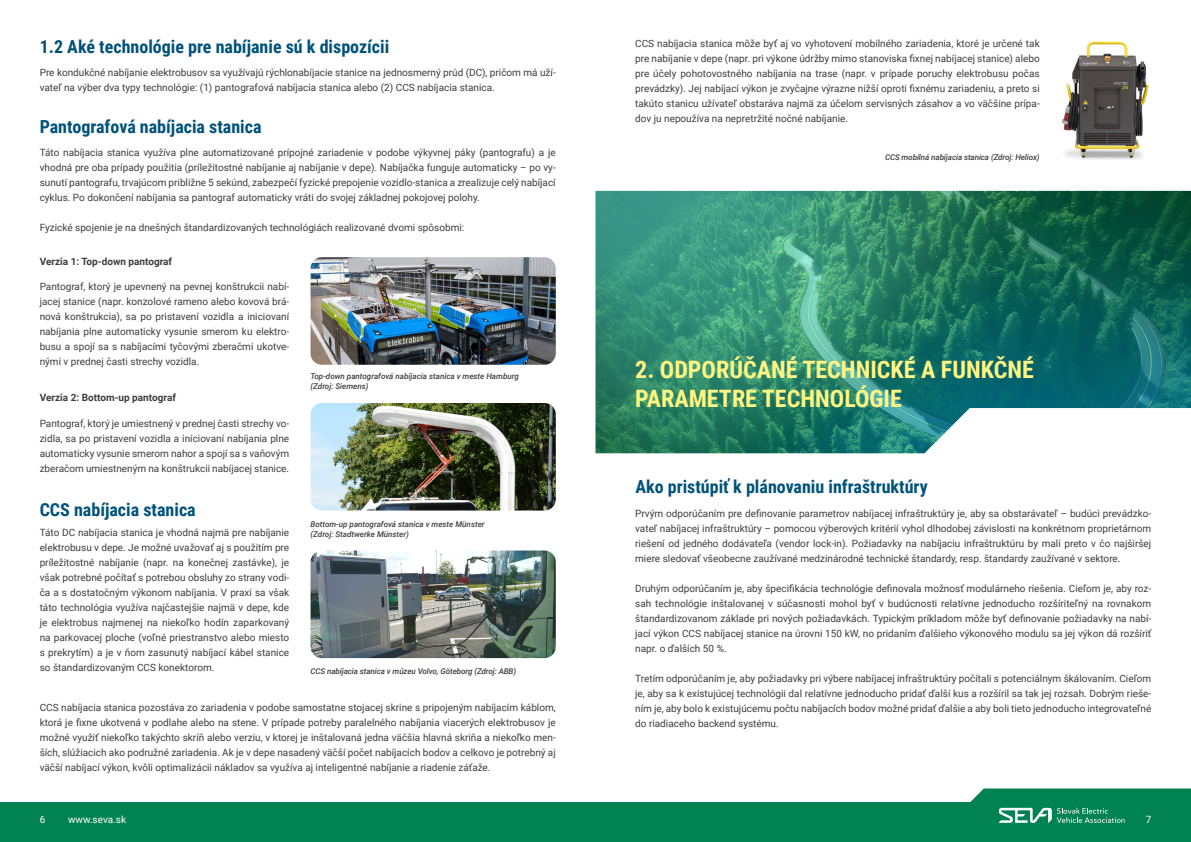
<style>
.page{position:relative;width:1191px;height:842px;background:#fff}
.page>*{position:absolute;margin:0;border:0;box-sizing:border-box;transform-origin:0 0}
.t1{font:700 24px/28.8px "Roboto Condensed";color:#fff582}
.t2{font:700 18px "Roboto Condensed";color:#00527a}
.t3{font:10px/15px "Roboto";color:#3d3d3d;text-align:justify}
.t4{font:700 10px "Roboto";color:#3d3d3d}
.t5{font:10px "Roboto";color:#fff}
.t6{font:italic 500 8px/10px "Roboto";color:#3d3d3d}
</style>
<div class="page">
<div style="left:0;top:802px;width:1191px;height:40px;background:#008252"></div>
<svg style="left:970px;top:788px;width:221px;height:35px"></svg>
<img style="left:310px;top:403px;width:246px;height:107px">
<img style="left:310px;top:550px;width:246px;height:108px">
<img style="left:310px;top:257px;width:246px;height:108px">
<img style="left:1062px;top:41px;width:87px;height:119px">
<img style="left:595px;top:191px;width:596px;height:262px">
<h2 class="t2" style="left:40px;top:34px;width:351px">1.2 Aké technológie pre nabíjanie sú k dispozícii</h2>
<p class="t3" style="left:40px;top:65px;width:517px">Pre kondukčné nabíjanie elektrobusov sa využívajú rýchlonabíjacie stanice na jednosmerný prúd (DC), pričom má uží&shy;vateľ na výber dva typy technológie: (1) pantografová nabíjacia stanica alebo (2) CCS nabíjacia stanica.</p>
<h2 class="t2" style="left:40px;top:114px;width:223px">Pantografová nabíjacia stanica</h2>
<p class="t3" style="left:40px;top:144px;width:517px">Táto nabíjacia stanica využíva plne automatizované prípojné zariadenie v podobe výkyvnej páky (pantografu) a je vhodná pre oba prípady použitia (príležitostné nabíjanie aj nabíjanie v depe). Nabíjačka funguje automaticky – po vy&shy;sunutí pantografu, trvajúcom približne 5 sekúnd, zabezpečí fyzické prepojenie vozidlo-stanica a zrealizuje celý nabíjací cyklus. Po dokončení nabíjania sa pantograf automaticky vráti do svojej základnej pokojovej polohy.</p>
<p class="t3" style="left:40px;top:219px;width:426px">Fyzické spojenie je na dnešných štandardizovaných technológiách realizované dvomi spôsobmi:</p>
<p class="t4" style="left:40px;top:254px;width:134px">Verzia 1: Top-down pantograf</p>
<p class="t3" style="left:40px;top:278px;width:251px">Pantograf, ktorý je upevnený na pevnej konštrukcii nabí&shy;jacej stanice (napr. konzolové rameno alebo kovová brá&shy;nová konštrukcia), sa po pristavení vozidla a iniciovaní nabíjania plne automaticky vysunie smerom ku elektro&shy;busu a spojí sa s nabíjacími tyčovými zberačmi ukotve&shy;nými v prednej časti strechy vozidla.</p>
<p class="t4" style="left:40px;top:391px;width:138px">Verzia 2: Bottom-up pantograf</p>
<p class="t3" style="left:40px;top:416px;width:251px">Pantograf, ktorý je umiestnený v prednej časti strechy vo&shy;zidla, sa po pristavení vozidla a iniciovaní nabíjania plne automaticky vysunie smerom nahor a spojí sa s vaňovým zberačom umiestneným na konštrukcii nabíjacej stanice.</p>
<p class="t6" style="left:310px;top:371px;width:210px">Top-down pantografová nabíjacia stanica v meste Hamburg (Zdroj: Siemens)</p>
<h2 class="t2" style="left:40px;top:497px;width:158px">CCS nabíjacia stanica</h2>
<p class="t3" style="left:40px;top:524px;width:251px">Táto DC nabíjacia stanica je vhodná najmä pre nabíjanie elektrobusu v depe. Je možné uvažovať aj s použitím pre príležitostné nabíjanie (napr. na konečnej zastávke), je však potrebné počítať s potrebou obsluhy zo strany vodi&shy;ča a s dostatočným výkonom nabíjania. V praxi sa však táto technológia využíva najčastejšie najmä v depe, kde je elektrobus najmenej na niekoľko hodín zaparkovaný na parkovacej ploche (voľné priestranstvo alebo miesto s prekrytím) a je v ňom zasunutý nabíjací kábel stanice so štandardizovaným CCS konektorom.</p>
<p class="t6" style="left:310px;top:519px;width:176px">Bottom-up pantografová stanica v meste Münster (Zdroj: Stadtwerke Münster)</p>
<p class="t6" style="left:310px;top:666px;width:207px">CCS nabíjacia stanica v múzeu Volvo, Göteborg (Zdroj: ABB)</p>
<p class="t3" style="left:40px;top:699px;width:517px">CCS nabíjacia stanica pozostáva zo zariadenia v podobe samostatne stojacej skrine s pripojeným nabíjacím káblom, ktorá je fixne ukotvená v podlahe alebo na stene. V prípade potreby paralelného nabíjania viacerých elektrobusov je možné využiť niekoľko takýchto skríň alebo verziu, v ktorej je inštalovaná jedna väčšia hlavná skriňa a niekoľko men&shy;ších, slúžiacich ako podružné zariadenia. Ak je v depe nasadený väčší počet nabíjacích bodov a celkovo je potrebný aj väčší nabíjací výkon, kvôli optimalizácii nákladov sa využíva aj inteligentné nabíjanie a riadenie záťaže.</p>
<p class="t3" style="left:635px;top:36px;width:406px">CCS nabíjacia stanica môže byť aj vo vyhotovení mobilného zariadenia, ktoré je určené tak pre nabíjanie v depe (napr. pri výkone údržby mimo stanoviska fixnej nabíjacej stanice) alebo pre účely pohotovostného nabíjania na trase (napr. v prípade poruchy elektrobusu počas prevádzky). Jej nabíjací výkon je zvyčajne výrazne nižší oproti fixnému zariadeniu, a preto si takúto stanicu užívateľ obstaráva najmä za účelom servisných zásahov a vo väčšine prípa&shy;dov ju nepoužíva na nepretržité nočné nabíjanie.</p>
<p class="t6" style="left:885px;top:152px;width:156px">CCS mobilná nabíjacia stanica (Zdroj: Heliox)</p>
<h1 class="t1" style="left:635px;top:354px;width:400px">2. ODPORÚČANÉ TECHNICKÉ A FUNKČNÉ<br>PARAMETRE TECHNOLÓGIE</h1>
<h2 class="t2" style="left:635px;top:474px;width:294px">Ako pristúpiť k plánovaniu infraštruktúry</h2>
<p class="t3" style="left:635px;top:505px;width:517px">Prvým odporúčaním pre definovanie parametrov nabíjacej infraštruktúry je, aby sa obstarávateľ – budúci prevádzko&shy;vateľ nabíjacej infraštruktúry – pomocou výberových kritérií vyhol dlhodobej závislosti na konkrétnom proprietárnom riešení od jedného dodávateľa (vendor lock-in). Požiadavky na nabíjaciu infraštruktúru by mali preto v čo najširšej miere sledovať všeobecne zaužívané medzinárodné technické štandardy, resp. štandardy zaužívané v sektore.</p>
<p class="t3" style="left:635px;top:580px;width:517px">Druhým odporúčaním je, aby špecifikácia technológie definovala možnosť modulárneho riešenia. Cieľom je, aby roz&shy;sah technológie inštalovanej v súčasnosti mohol byť v budúcnosti relatívne jednoducho rozšíriteľný na rovnakom štandardizovanom základe pri nových požiadavkách. Typickým príkladom môže byť definovanie požiadavky na nabí&shy;jací výkon CCS nabíjacej stanice na úrovni 150 kW, no pridaním ďalšieho výkonového modulu sa jej výkon dá rozšíriť napr. o ďalších 50 %.</p>
<p class="t3" style="left:635px;top:670px;width:517px">Tretím odporúčaním je, aby požiadavky pri výbere nabíjacej infraštruktúry počítali s potenciálnym škálovaním. Cieľom je, aby sa k existujúcej technológii dal relatívne jednoducho pridať ďalší kus a rozšíril sa tak jej rozsah. Dobrým rieše&shy;ním je, aby bolo k existujúcemu počtu nabíjacích bodov možné pridať ďalšie a aby boli tieto jednoducho integrovateľné do riadiaceho backend systému.</p>
<p class="t5" style="left:40px;top:812px;width:7px">6</p>
<p class="t5" style="left:68px;top:812px;width:60px">www.seva.sk</p>
<p class="t5" style="left:1145px;top:812px;width:7px">7</p>
</div>
